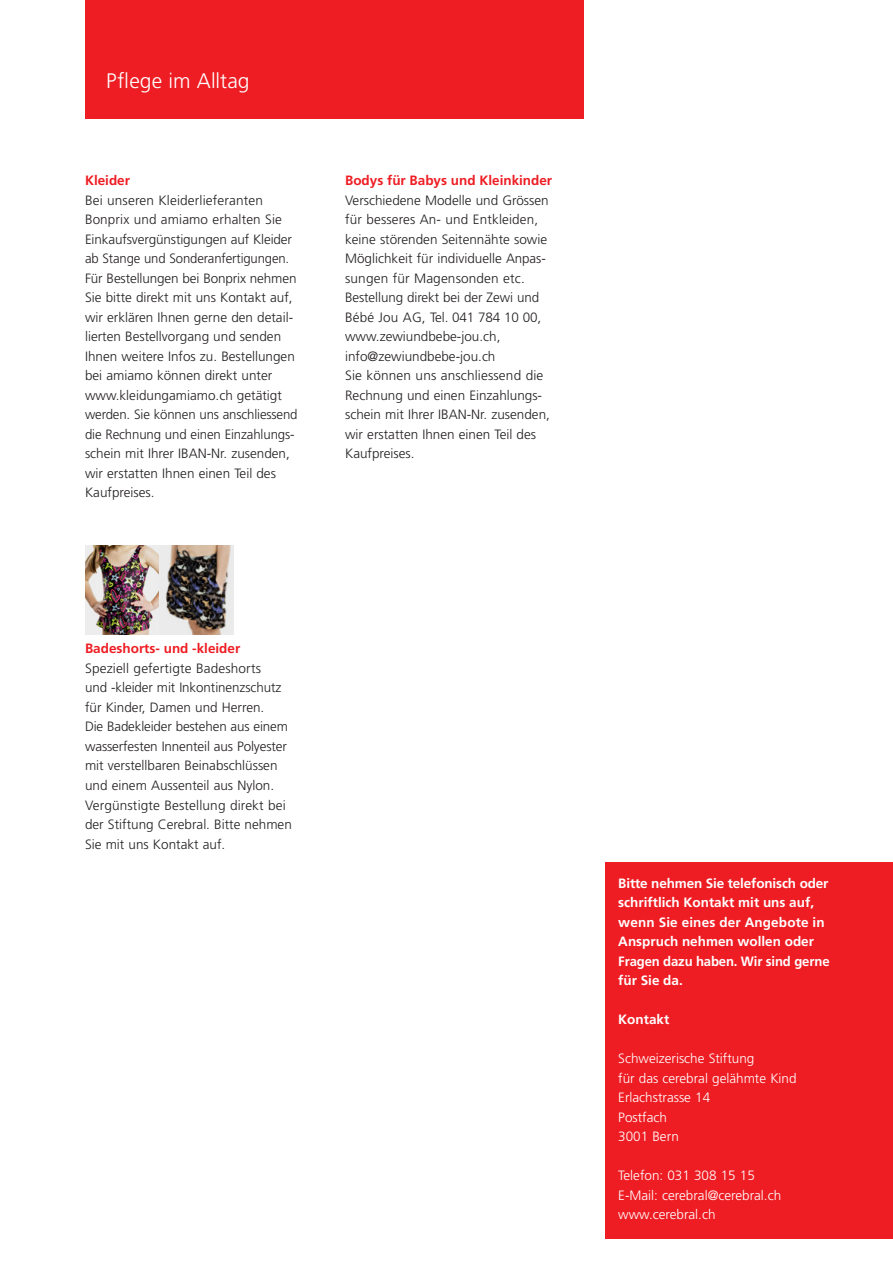
<style>
.page{position:relative;width:893px;height:1263px;background:#fff}
.page>*{position:absolute;margin:0;border:0;box-sizing:border-box;transform-origin:0 0}
.TITEL_14_light{font:300 21px "Frutiger LT Std";letter-spacing:.005em;color:#fff}
.COPY_9_light_flatter{font:300 13.5px/19.5px "Frutiger LT Std";color:#231f20}
.COPY_9_bold_blau{font:700 13.5px/19.5px "Frutiger LT Std";color:#fff}
.COPY_9_light_flatter-2{font:300 13.5px/19.5px "Frutiger LT Std";color:#fff}
.COPY_9_bold_blau-2{font:700 13.5px "Frutiger LT Std";color:#ee1d23}
.COPY_9_light_flatter-3{font:700 13.5px "Frutiger LT Std";color:#fff}
</style>
<div class="page">
<div style="left:605px;top:862px;width:288px;height:376px;background:#ee1d23"></div>
<div style="left:85px;top:0;width:499px;height:119px;background:#ee1d23"></div>
<img style="left:85px;top:545px;width:149px;height:89px">
<p class="TITEL_14_light" style="left:106px;top:69px;width:145px">Pflege im Alltag</p>
<p class="COPY_9_bold_blau-2" style="left:85px;top:173px;width:47px">Kleider</p>
<p class="COPY_9_light_flatter" style="left:85px;top:191px;width:214px">Bei unseren Kleiderlieferanten Bonprix und amiamo erhalten Sie Einkaufsvergünstigungen auf Kleider ab Stange und Sonderanfertigungen.<br>Für Bestellungen bei Bonprix nehmen Sie bitte direkt mit uns Kontakt auf, wir erklären Ihnen gerne den detail&shy;lierten Bestellvorgang und senden Ihnen weitere Infos zu. Bestellungen bei amiamo können direkt unter www.kleidungamiamo.ch getätigt werden. Sie können uns anschliessend die Rechnung und einen Einzahlungs&shy;schein mit Ihrer IBAN-Nr. zusenden, wir erstatten Ihnen einen Teil des Kaufpreises.</p>
<p class="COPY_9_bold_blau-2" style="left:345px;top:173px;width:209px">Bodys für Babys und Kleinkinder</p>
<p class="COPY_9_light_flatter" style="left:345px;top:191px;width:205px">Verschiedene Modelle und Grössen für besseres An- und Entkleiden, keine störenden Seitennähte sowie<br>Möglichkeit für individuelle Anpas&shy;sungen für Magensonden etc.<br>Bestellung direkt bei der Zewi und<br>Bébé Jou AG, Tel. 041 784 10 00, www.zewiundbebe-jou.ch, info@zewiundbebe-jou.ch</p>
<p class="COPY_9_light_flatter" style="left:345px;top:366px;width:206px">Sie können uns anschliessend die<br>Rechnung und einen Einzahlungs&shy;schein mit Ihrer IBAN-Nr. zusenden, wir erstatten Ihnen einen Teil des<br>Kaufpreises.</p>
<p class="COPY_9_bold_blau-2" style="left:85px;top:641px;width:157px">Badeshorts- und -kleider</p>
<p class="COPY_9_light_flatter" style="left:85px;top:659px;width:208px">Speziell gefertigte Badeshorts<br>und -kleider mit Inkontinenzschutz für Kinder, Damen und Herren.<br>Die Badekleider bestehen aus einem wasserfesten Innenteil aus Polyester mit verstellbaren Beinabschlüssen und einem Aussenteil aus Nylon.<br>Vergünstigte Bestellung direkt bei der Stiftung Cerebral. Bitte nehmen Sie mit uns Kontakt auf.</p>
<p class="COPY_9_bold_blau" style="left:618px;top:873px;width:213px">Bitte nehmen Sie telefonisch oder schriftlich Kontakt mit uns auf, wenn Sie eines der Angebote in<br>Anspruch nehmen wollen oder<br>Fragen dazu haben. Wir sind gerne für Sie da.</p>
<p class="COPY_9_light_flatter-3" style="left:618px;top:1011px;width:53px">Kontakt</p>
<p class="COPY_9_light_flatter-2" style="left:618px;top:1049px;width:180px">Schweizerische Stiftung<br>für das cerebral gelähmte Kind</p>
<p class="COPY_9_light_flatter-2" style="left:618px;top:1088px;width:93px">Erlachstrasse 14</p>
<p class="COPY_9_light_flatter-2" style="left:618px;top:1107px;width:50px">Postfach</p>
<p class="COPY_9_light_flatter-2" style="left:618px;top:1127px;width:62px">3001 Bern</p>
<p class="COPY_9_light_flatter-2" style="left:618px;top:1166px;width:138px">Telefon: 031 308 15 15</p>
<p class="COPY_9_light_flatter-2" style="left:618px;top:1185px;width:164px">E-Mail: cerebral@cerebral.ch</p>
<p class="COPY_9_light_flatter-2" style="left:618px;top:1205px;width:99px">www.cerebral.ch</p>
</div>
